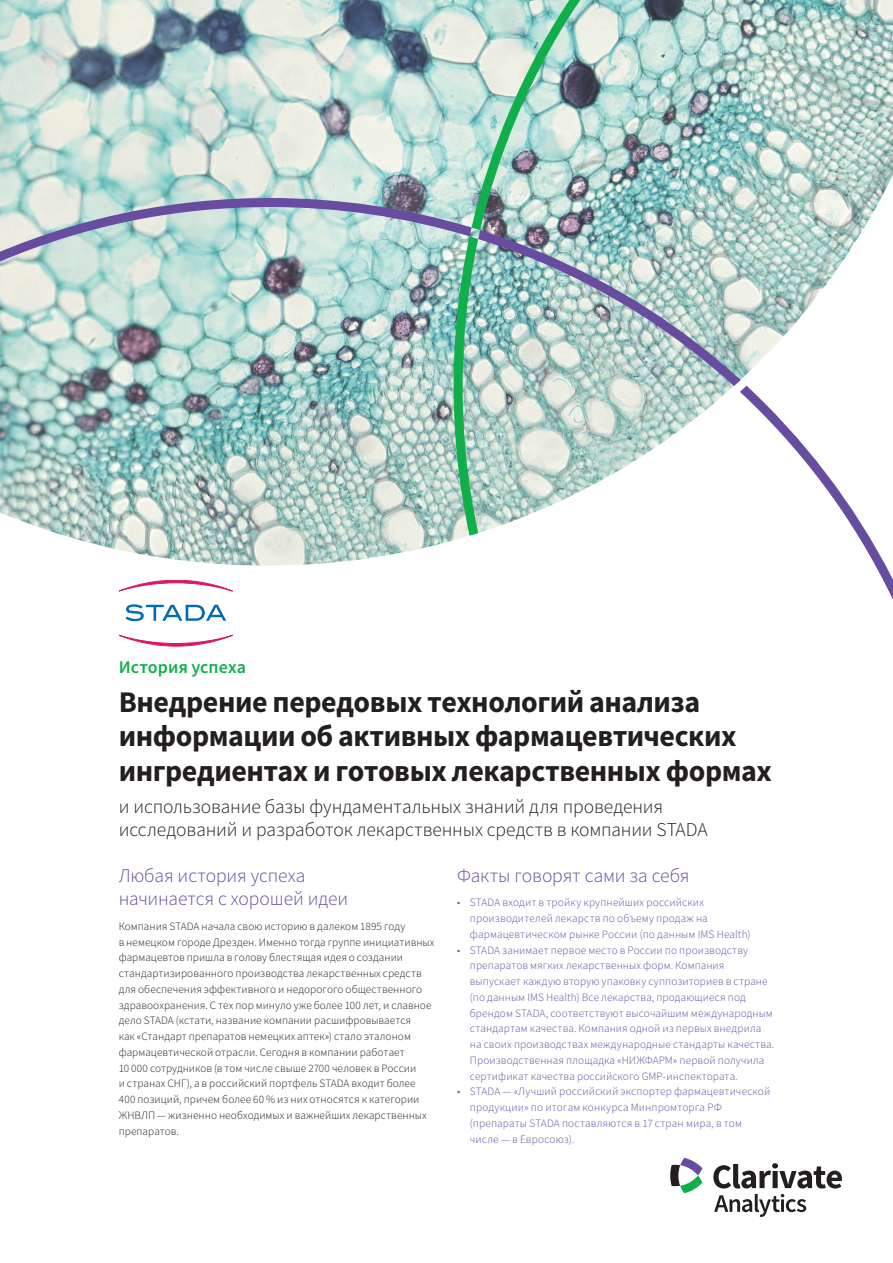
<style>
.page{position:relative;width:893px;height:1263px;background:#fff}
.page>*{position:absolute;margin:0;border:0;box-sizing:border-box;transform-origin:0 0}
.t1{font:700 30px/34.5px "Source Sans Pro";letter-spacing:-.015em;color:#231f20}
.t2{font:300 19.5px/23.4px "Source Sans Pro";letter-spacing:-.005em;color:#231f20}
.t3{font:300 19.5px/23.4px "Source Sans Pro";letter-spacing:-.005em;color:#674c9f}
.t4{font:600 18px "Source Sans Pro";color:#11af4b}
.t5{font:300 11.25px/15.8px "Source Sans Pro";letter-spacing:.01em;color:#674c9f}
.t6{font:300 11.25px/15.8px "Source Sans Pro";letter-spacing:.005em;color:#231f20}
</style>
<div class="page">
<svg style="left:670px;top:1158px;width:32px;height:35px"></svg>
<svg style="left:713px;top:1163px;width:129px;height:25px"></svg>
<svg style="left:714px;top:1194px;width:92px;height:23px"></svg>
<svg style="left:119px;top:635px;width:113px;height:11px"></svg>
<img style="left:0;top:0;width:893px;height:622px">
<h3 class="t4" style="left:119px;top:655px;width:129px">История успеха</h3>
<h1 class="t1" style="left:119px;top:684px;width:655px">Внедрение передовых технологий анализа информации об активных фармацевтических ингредиентах и готовых лекарственных формах</h1>
<h2 class="t2" style="left:119px;top:794px;width:590px">и использование базы фундаментальных знаний для проведения исследований и разработок лекарственных средств в компании STADA</h2>
<h2 class="t3" style="left:119px;top:864px;width:231px">Любая история успеха начинается с хорошей идеи</h2>
<p class="t6" style="left:119px;top:918px;width:317px">Компания STADA начала свою историю в далеком 1895 году<br>в немецком городе Дрезден. Именно тогда группе инициативных фармацевтов пришла в голову блестящая идея о создании стандартизированного производства лекарственных средств для обеспечения эффективного и недорогого общественного здравоохранения. С тех пор минуло уже более 100 лет, и славное дело STADA (кстати, название компании расшифровывается<br>как «Стандарт препаратов немецких аптек») стало эталоном фармацевтической отрасли. Сегодня в компании работает<br>10 000 сотрудников (в том числе свыше 2700 человек в России<br>и странах СНГ), а в российский портфель STADA входит более 400 позиций, причем более 60 % из них относятся к категории ЖНВЛП — жизненно необходимых и важнейших лекарственных препаратов.</p>
<h2 class="t3" style="left:457px;top:864px;width:234px">Факты говорят сами за себя</h2>
<p class="t5" style="left:470px;top:895px;width:282px;text-indent:-13px">• STADA входит в тройку крупнейших российских производителей лекарств по объему продаж на фармацевтическом рынке России (по данным IMS Health)</p>
<p class="t5" style="left:470px;top:942px;width:306px;text-indent:-13px">• STADA занимает первое место в России по производству препаратов мягких лекарственных форм. Компания выпускает каждую вторую упаковку суппозиториев в стране (по данным IMS Health) Все лекарства, продающиеся под брендом STADA, соответствуют высочайшим международным стандартам качества. Компания одной из первых внедрила на своих производствах международные стандарты качества.<br>Производственная площадка «НИЖФАРМ» первой получила сертификат качества российского GMP-инспектората.</p>
<p class="t5" style="left:470px;top:1084px;width:302px;text-indent:-13px">• STADA — «Лучший российский экспортер фармацевтической продукции» по итогам конкурса Минпромторга РФ (препараты STADA поставляются в 17 стран мира, в том числе — в Евросоюз).</p>
</div>
